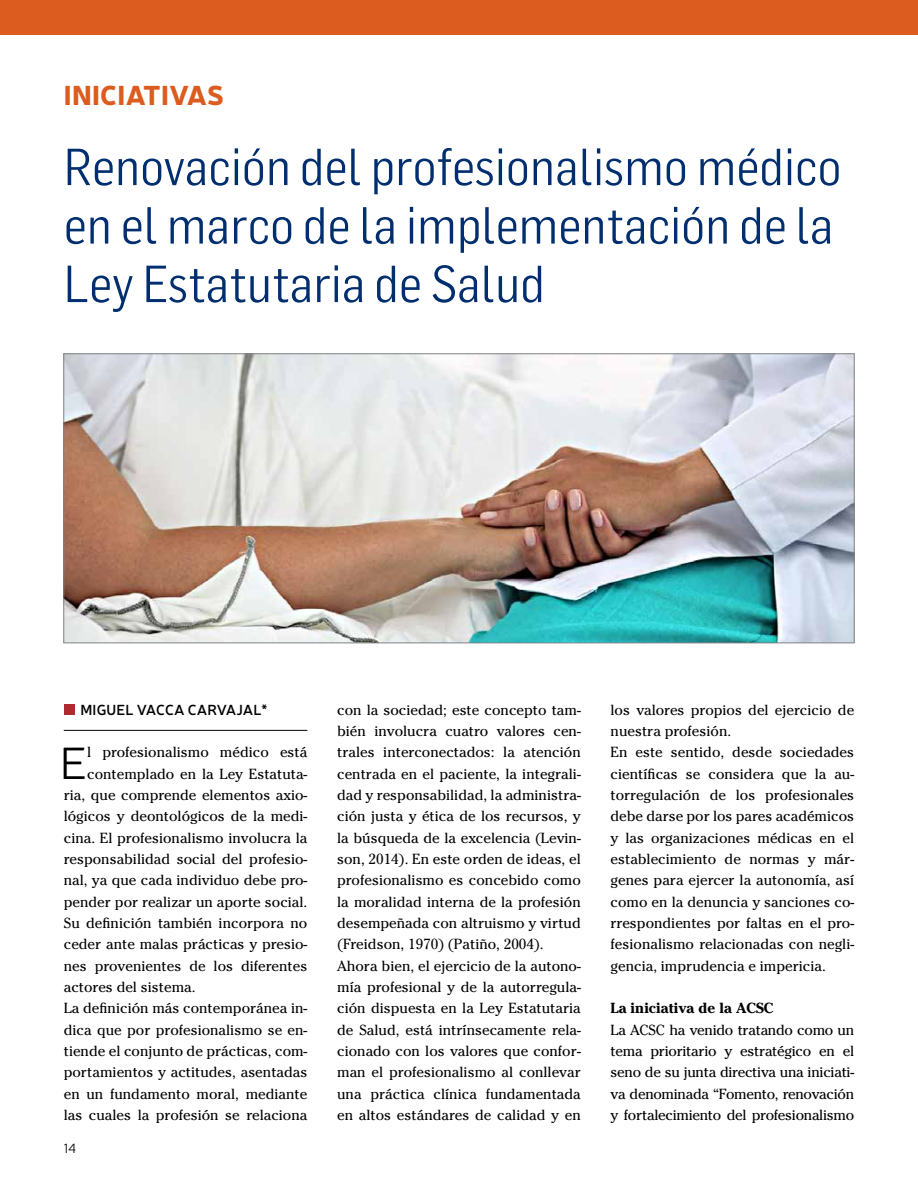
<style>
.page{position:relative;width:918px;height:1188px;background:#fff}
.page>*{position:absolute;margin:0;border:0;box-sizing:border-box;transform-origin:0 0}
.t1{font:51px/58.5px "Flama Semicond";color:#002e6e}
.t2{font:300 45.6px "Neris";color:#000}
.t3{font:900 27px "Neris";letter-spacing:.01em;color:#db5c1e}
.t4{font:14.55px/21.3px "Cheltenham";color:#000}
.t5{font:600 14.55px "Neris";letter-spacing:.01em;color:#000}
.t6{font:700 14.55px "Cheltenham";color:#000}
.t7{font:300 13.5px "Neris";color:#000}
</style>
<div class="page">
<img style="left:65px;top:355px;width:788px;height:286px">
<div style="left:1px;top:0;width:917px;height:34px;background:#db5c1e"></div>
<hr style="left:64px;top:730px;width:243px;height:1px;background:#000">
<div style="left:64px;top:704px;width:10px;height:11px;background:#af2a30"></div>
<h3 class="t3" style="left:64px;top:76px;width:161px">INICIATIVAS</h3>
<h1 class="t1" style="left:64px;top:137px;width:779px">Renovación del profesionalismo médico en el marco de la implementación de la<br>Ley Estatutaria de Salud</h1>
<p class="t5" style="left:81px;top:700px;width:188px">MIGUEL VACCA CARVAJAL*</p>
<h2 class="t2" style="left:60px;top:734px;width:29px">E</h2>
<p class="t4" style="left:87px;top:742px;width:222px">l profesionalismo médico está</p>
<p class="t4" style="left:87px;top:763px;width:222px">contemplado en la Ley Estatuta-</p>
<p class="t4" style="left:64px;top:784px;width:245px">ria, que comprende elementos axio-</p>
<p class="t4" style="left:64px;top:806px;width:245px">lógicos y deontológicos de la medi-</p>
<p class="t4" style="left:64px;top:827px;width:245px">cina. El profesionalismo involucra la</p>
<p class="t4" style="left:64px;top:848px;width:245px">responsabilidad social del profesio-</p>
<p class="t4" style="left:64px;top:870px;width:245px">nal, ya que cada individuo debe pro-</p>
<p class="t4" style="left:64px;top:891px;width:245px">pender por realizar un aporte social.</p>
<p class="t4" style="left:64px;top:912px;width:245px">Su definición también incorpora no</p>
<p class="t4" style="left:64px;top:934px;width:245px">ceder ante malas prácticas y presio-</p>
<p class="t4" style="left:64px;top:955px;width:245px">nes provenientes de los diferentes</p>
<p class="t4" style="left:64px;top:976px;width:133px">actores del sistema.</p>
<p class="t4" style="left:64px;top:998px;width:245px">La definición más contemporánea in-</p>
<p class="t4" style="left:64px;top:1019px;width:245px">dica que por profesionalismo se en-</p>
<p class="t4" style="left:64px;top:1040px;width:245px">tiende el conjunto de prácticas, com-</p>
<p class="t4" style="left:64px;top:1062px;width:245px">portamientos y actitudes, asentadas</p>
<p class="t4" style="left:64px;top:1083px;width:245px">en un fundamento moral, mediante</p>
<p class="t4" style="left:64px;top:1104px;width:245px">las cuales la profesión se relaciona</p>
<p class="t7" style="left:64px;top:1139px;width:14px">14</p>
<p class="t4" style="left:337px;top:699px;width:245px">con la sociedad; este concepto tam&shy;bién involucra cuatro valores cen&shy;trales interconectados: la atención centrada en el paciente, la integrali&shy;dad y responsabilidad, la administra&shy;ción justa y ética de los recursos, y la búsqueda de la excelencia (Levin&shy;son, 2014). En este orden de ideas, el profesionalismo es concebido como la moralidad interna de la profesión desempeñada con altruismo y virtud (Freidson, 1970) (Patiño, 2004).<br>Ahora bien, el ejercicio de la autono&shy;mía profesional y de la autorregula&shy;ción dispuesta en la Ley Estatutaria de Salud, está intrínsecamente rela&shy;cionado con los valores que confor&shy;man el profesionalismo al conllevar una práctica clínica fundamentada en altos estándares de calidad y en</p>
<p class="t4" style="left:611px;top:699px;width:245px">los valores propios del ejercicio de nuestra profesión.<br>En este sentido, desde sociedades científicas se considera que la au&shy;torregulación de los profesionales debe darse por los pares académicos y las organizaciones médicas en el establecimiento de normas y már&shy;genes para ejercer la autonomía, así como en la denuncia y sanciones co&shy;rrespondientes por faltas en el pro&shy;fesionalismo relacionadas con negli&shy;gencia, imprudencia e impericia.</p>
<p class="t6" style="left:611px;top:1000px;width:164px">La iniciativa de la ACSC</p>
<p class="t4" style="left:611px;top:1019px;width:245px;text-align:justify">La ACSC ha venido tratando como un tema prioritario y estratégico en el seno de su junta directiva una iniciati&shy;va denominada “Fomento, renovación y fortalecimiento del profesionalismo</p>
</div>
